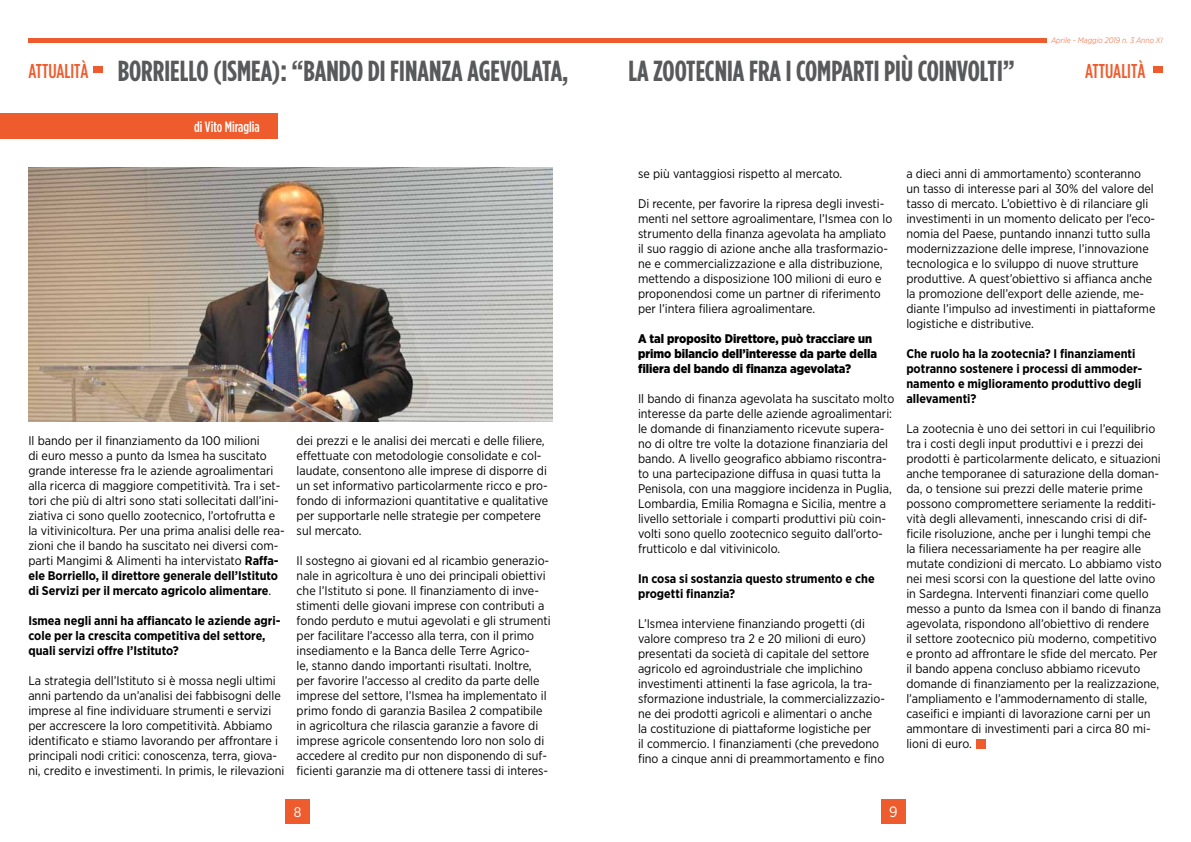
<style>
.page{position:relative;width:1191px;height:842px;background:#fff}
.page>*{position:absolute;margin:0;border:0;box-sizing:border-box;transform-origin:0 0}
.t1{font:700 29px "Gotham Condensed";color:#58595b}
.t2{font:500 20px "Gotham Condensed";color:#ee5c2d}
.t3{font:500 15px "Gotham Condensed";color:#fff}
.t4{font:15px "Gotham Narrow";color:#fff}
.t5{font:14px "Gotham Narrow";color:#fff}
.t6{font:12.5px/15px "Gotham Narrow";color:#000}
.t7{font:700 12.5px/15px "Gotham Narrow";color:#000}
.t8{font:900 12.5px/15px "Gotham Narrow";color:#000}
.t9{font:italic 300 8px "Gotham Narrow";color:#ee5c2d}
.s1{font-weight:700}
</style>
<div class="page">
<div style="left:881px;top:799px;width:24px;height:24px;background:#ee5c2d"></div>
<div style="left:28px;top:38px;width:1018px;height:5px;background:#ee5c2d"></div>
<div style="left:285px;top:799px;width:25px;height:24px;background:#ee5c2d"></div>
<div style="left:94px;top:67px;width:9px;height:6px;background:#ee5c2d"></div>
<div style="left:1153px;top:67px;width:9px;height:6px;background:#ee5c2d"></div>
<div style="left:0;top:113px;width:278px;height:25px;background:#ee5c2d"></div>
<img style="left:28px;top:168px;width:525px;height:253px">
<div style="left:976px;top:739px;width:10px;height:10px;background:#ee5c2d"></div>
<p class="t9" style="left:1051px;top:35px;width:113px">Aprile - Maggio 2019 n. 3 Anno XI</p>
<h1 class="t1" style="left:118px;top:54px;width:452px">BORRIELLO (ISMEA): “BANDO DI FINANZA AGEVOLATA,</h1>
<h1 class="t1" style="left:628px;top:54px;width:388px">LA ZOOTECNIA FRA I COMPARTI PIÙ COINVOLTI”</h1>
<h2 class="t2" style="left:28px;top:60px;width:62px">ATTUALITÀ</h2>
<h2 class="t2" style="left:1085px;top:60px;width:62px">ATTUALITÀ</h2>
<p class="t3" style="left:194px;top:118px;width:67px">DI VITO MIRAGLIA</p>
<p class="t6" style="left:28px;top:433px;width:258px">Il bando per il finanziamento da 100 milioni<br>di euro messo a punto da Ismea ha suscitato grande interesse fra le aziende agroalimentari alla ricerca di maggiore competitività. Tra i set&shy;tori che più di altri sono stati sollecitati dall’ini&shy;ziativa ci sono quello zootecnico, l’ortofrutta e la vitivinicoltura. Per una prima analisi delle rea&shy;zioni che il bando ha suscitato nei diversi com&shy;parti Mangimi &amp; Alimenti ha intervistato <span class="s1">Raffa&shy;ele Borriello, il direttore generale dell’Istituto di Servizi per il mercato agricolo alimentare</span>.</p>
<p class="t7" style="left:28px;top:613px;width:254px">Ismea negli anni ha affiancato le aziende agri&shy;cole per la crescita competitiva del settore, quali servizi offre l’Istituto?</p>
<p class="t6" style="left:28px;top:673px;width:257px">La strategia dell’Istituto si è mossa negli ultimi anni partendo da un’analisi dei fabbisogni delle imprese al fine individuare strumenti e servizi per accrescere la loro competitività. Abbiamo identificato e stiamo lavorando per affrontare i principali nodi critici: conoscenza, terra, giova&shy;ni, credito e investimenti. In primis, le rilevazioni</p>
<p class="t6" style="left:297px;top:433px;width:253px">dei prezzi e le analisi dei mercati e delle filiere, effettuate con metodologie consolidate e col&shy;laudate, consentono alle imprese di disporre di un set informativo particolarmente ricco e pro&shy;fondo di informazioni quantitative e qualitative per supportarle nelle strategie per competere sul mercato.</p>
<p class="t6" style="left:297px;top:553px;width:255px">Il sostegno ai giovani ed al ricambio generazio&shy;nale in agricoltura è uno dei principali obiettivi che l’Istituto si pone. Il finanziamento di inve&shy;stimenti delle giovani imprese con contributi a fondo perduto e mutui agevolati e gli strumenti per facilitare l’accesso alla terra, con il primo insediamento e la Banca delle Terre Agrico-<br>le, stanno dando importanti risultati. Inoltre, per favorire l’accesso al credito da parte delle imprese del settore, l’Ismea ha implementato il primo fondo di garanzia Basilea 2 compatibile in agricoltura che rilascia garanzie a favore di imprese agricole consentendo loro non solo di accedere al credito pur non disponendo di suf&shy;ficienti garanzie ma di ottenere tassi di interes-</p>
<p class="t6" style="left:638px;top:166px;width:206px">se più vantaggiosi rispetto al mercato.</p>
<p class="t6" style="left:638px;top:196px;width:256px">Di recente, per favorire la ripresa degli investi&shy;menti nel settore agroalimentare, l’Ismea con lo strumento della finanza agevolata ha ampliato il suo raggio di azione anche alla trasformazio&shy;ne e commercializzazione e alla distribuzione, mettendo a disposizione 100 milioni di euro e proponendosi come un partner di riferimento per l’intera filiera agroalimentare.</p>
<p class="t8" style="left:638px;top:331px;width:240px">A tal proposito Direttore, può tracciare un primo bilancio dell’interesse da parte della filiera del bando di finanza agevolata?</p>
<p class="t6" style="left:638px;top:391px;width:258px">Il bando di finanza agevolata ha suscitato molto interesse da parte delle aziende agroalimentari: le domande di finanziamento ricevute supera&shy;no di oltre tre volte la dotazione finanziaria del bando. A livello geografico abbiamo riscontra&shy;to una partecipazione diffusa in quasi tutta la Penisola, con una maggiore incidenza in Puglia, Lombardia, Emilia Romagna e Sicilia, mentre a livello settoriale i comparti produttivi più coin&shy;volti sono quello zootecnico seguito dall’orto&shy;frutticolo e dal vitivinicolo.</p>
<p class="t7" style="left:638px;top:571px;width:238px">In cosa si sostanzia questo strumento e che progetti finanzia?</p>
<p class="t6" style="left:638px;top:616px;width:248px">L’Ismea interviene finanziando progetti (di valore compreso tra 2 e 20 milioni di euro) presentati da società di capitale del settore agricolo ed agroindustriale che implichino investimenti attinenti la fase agricola, la tra&shy;sformazione industriale, la commercializzazio&shy;ne dei prodotti agricoli e alimentari o anche<br>la costituzione di piattaforme logistiche per<br>il commercio. I finanziamenti (che prevedono fino a cinque anni di preammortamento e fino</p>
<p class="t6" style="left:906px;top:166px;width:251px">a dieci anni di ammortamento) sconteranno un tasso di interesse pari al 30% del valore del tasso di mercato. L’obiettivo è di rilanciare gli investimenti in un momento delicato per l’eco&shy;nomia del Paese, puntando innanzi tutto sulla modernizzazione delle imprese, l’innovazione tecnologica e lo sviluppo di nuove strutture produttive. A quest’obiettivo si affianca anche la promozione dell’export delle aziende, me&shy;diante l’impulso ad investimenti in piattaforme logistiche e distributive.</p>
<p class="t7" style="left:906px;top:346px;width:238px">Che ruolo ha la zootecnia? I finanziamenti potranno sostenere i processi di ammoder&shy;namento e miglioramento produttivo degli allevamenti?</p>
<p class="t6" style="left:906px;top:421px;width:257px">La zootecnia è uno dei settori in cui l’equilibrio tra i costi degli input produttivi e i prezzi dei prodotti è particolarmente delicato, e situazioni anche temporanee di saturazione della doman&shy;da, o tensione sui prezzi delle materie prime possono compromettere seriamente la redditi&shy;vità degli allevamenti, innescando crisi di dif&shy;ficile risoluzione, anche per i lunghi tempi che la filiera necessariamente ha per reagire alle mutate condizioni di mercato. Lo abbiamo visto nei mesi scorsi con la questione del latte ovino in Sardegna. Interventi finanziari come quello messo a punto da Ismea con il bando di finanza agevolata, rispondono all’obiettivo di rendere<br>il settore zootecnico più moderno, competitivo e pronto ad affrontare le sfide del mercato. Per il bando appena concluso abbiamo ricevuto domande di finanziamento per la realizzazione, l’ampliamento e l’ammodernamento di stalle, caseifici e impianti di lavorazione carni per un ammontare di investimenti pari a circa 80 mi&shy;lioni di euro.</p>
<p class="t5" style="left:294px;top:803px;width:9px">8</p>
<p class="t4" style="left:889px;top:803px;width:10px">9</p>
</div>
